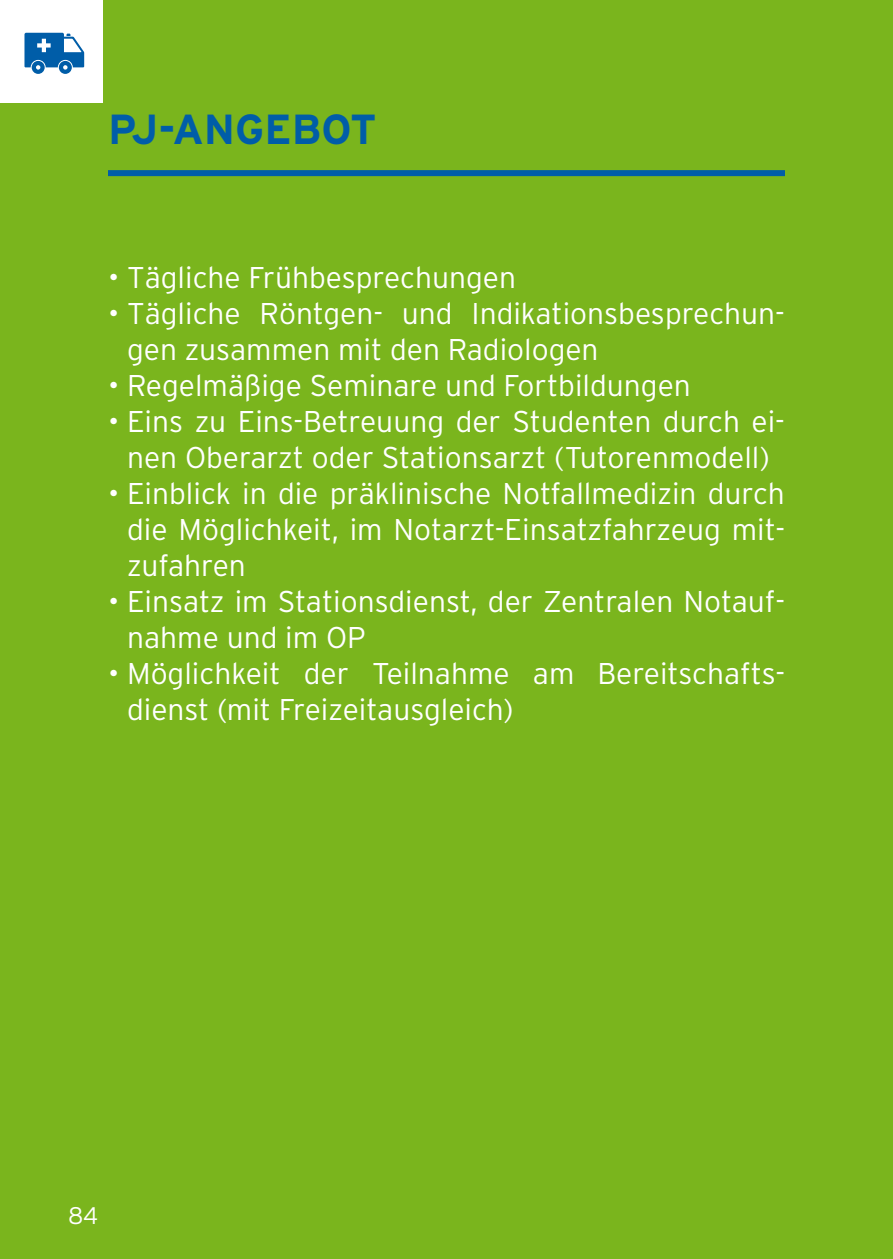
<style>
.page{position:relative;width:893px;height:1259px;background:#7ab51d}
.page>*{position:absolute;margin:0;border:0;box-sizing:border-box;transform-origin:0 0}
.t1{font:700 42px "Interstate";color:#005da8}
.t2{font:300 30px/36px "Interstate";color:#fff}
.t3{font:300 24px "Interstate";color:#fff}
</style>
<div class="page">
<div style="left:108px;top:170px;width:677px;height:6px;background:#005da8"></div>
<div style="left:0;top:0;width:102px;height:102px;background:#fff"></div>
<svg style="left:24px;top:33px;width:60px;height:41px"></svg>
<h1 class="t1" style="left:108px;top:104px;width:270px">PJ-ANGEBOT</h1>
<p class="t2" style="left:108px;top:259px;width:410px">• Tägliche Frühbesprechungen</p>
<p class="t2" style="left:127px;top:295px;width:659px;text-indent:-19px">• Tägliche Röntgen- und Indikationsbesprechun&shy;gen zusammen mit den Radiologen</p>
<p class="t2" style="left:108px;top:367px;width:584px">• Regelmäßige Seminare und Fortbildungen</p>
<p class="t2" style="left:108px;top:403px;width:678px;text-align:center">• Eins zu Eins-Betreuung der Studenten durch ei&shy;nen Oberarzt oder Stationsarzt (Tutorenmodell)</p>
<p class="t2" style="left:127px;top:475px;width:659px;text-align:justify;text-indent:-19px">• Einblick in die präklinische Notfallmedizin durch die Möglichkeit, im Notarzt-Einsatzfahrzeug mit&shy;zufahren</p>
<p class="t2" style="left:127px;top:583px;width:659px;text-indent:-19px">• Einsatz im Stationsdienst, der Zentralen Notauf&shy;nahme und im OP</p>
<p class="t2" style="left:127px;top:655px;width:659px;text-indent:-19px">• Möglichkeit der Teilnahme am Bereitschafts&shy;dienst (mit Freizeitausgleich)</p>
<p class="t3" style="left:68px;top:1202px;width:32px">84</p>
</div>
